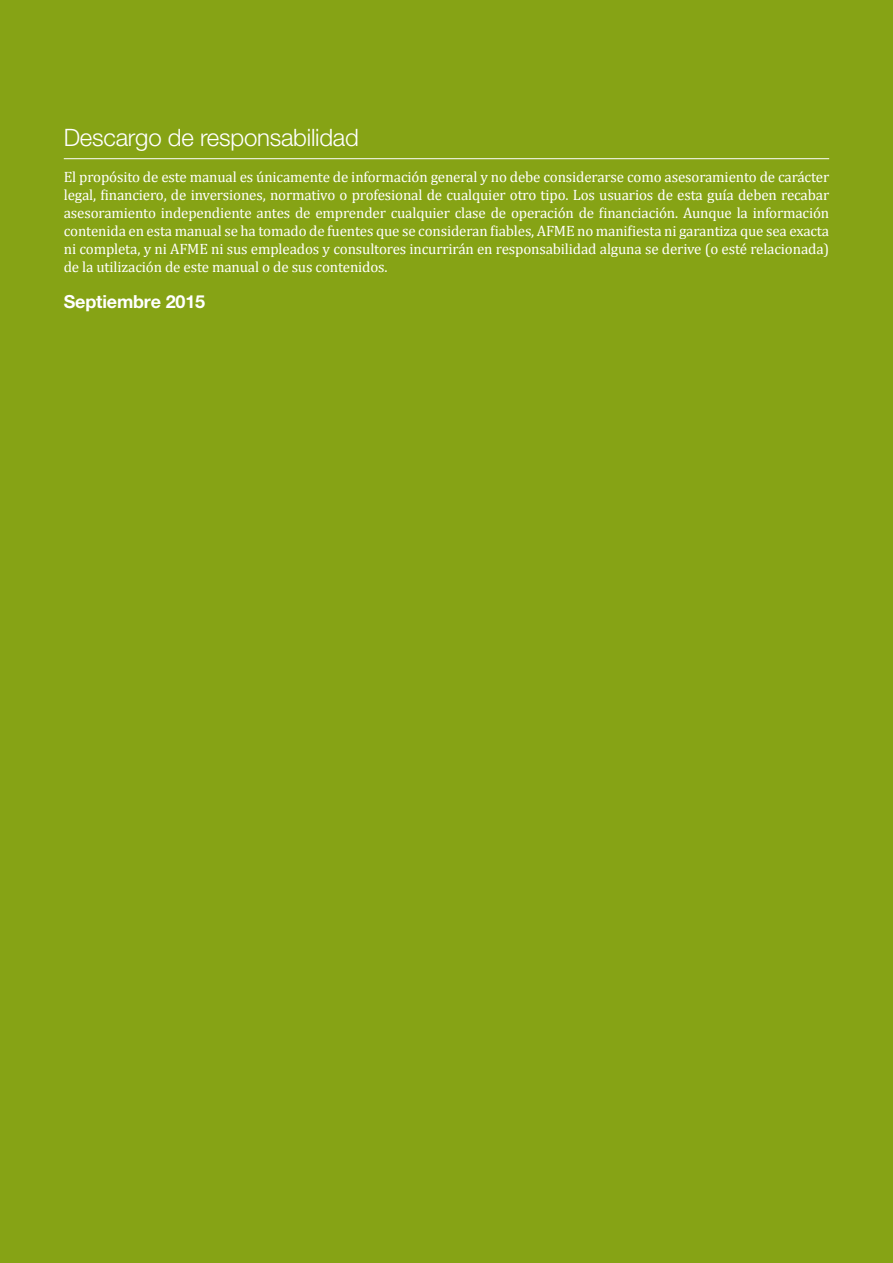
<style>
.page{position:relative;width:893px;height:1263px;background:#86a315}
.page>*{position:absolute;margin:0;border:0;box-sizing:border-box;transform-origin:0 0}
.t1{font:300 24px "Helvetica Neue LT Pro";letter-spacing:-.01em;color:#fff}
.t2{font:700 18px "Helvetica Neue LT Pro";letter-spacing:-.01em;color:#fff}
.t3{font:15px/18px "Cambria";letter-spacing:-.01em;color:#fff;text-align:justify}
</style>
<div class="page">
<hr style="left:64px;top:158px;width:765px;height:1px;background:#fff">
<h1 class="t1" style="left:64px;top:122px;width:297px">Descargo de responsabilidad</h1>
<p class="t3" style="left:64px;top:167px;width:767px">El propósito de este manual es únicamente de información general y no debe considerarse como asesoramiento de carácter legal, financiero, de inversiones, normativo o profesional de cualquier otro tipo. Los usuarios de esta guía deben recabar asesoramiento independiente antes de emprender cualquier clase de operación de financiación. Aunque la información contenida en esta manual se ha tomado de fuentes que se consideran fiables, AFME no manifiesta ni garantiza que sea exacta ni completa, y ni AFME ni sus empleados y consultores incurrirán en responsabilidad alguna se derive (o esté relacionada) de la utilización de este manual o de sus contenidos.</p>
<p class="t2" style="left:64px;top:290px;width:143px">Septiembre 2015</p>
</div>
